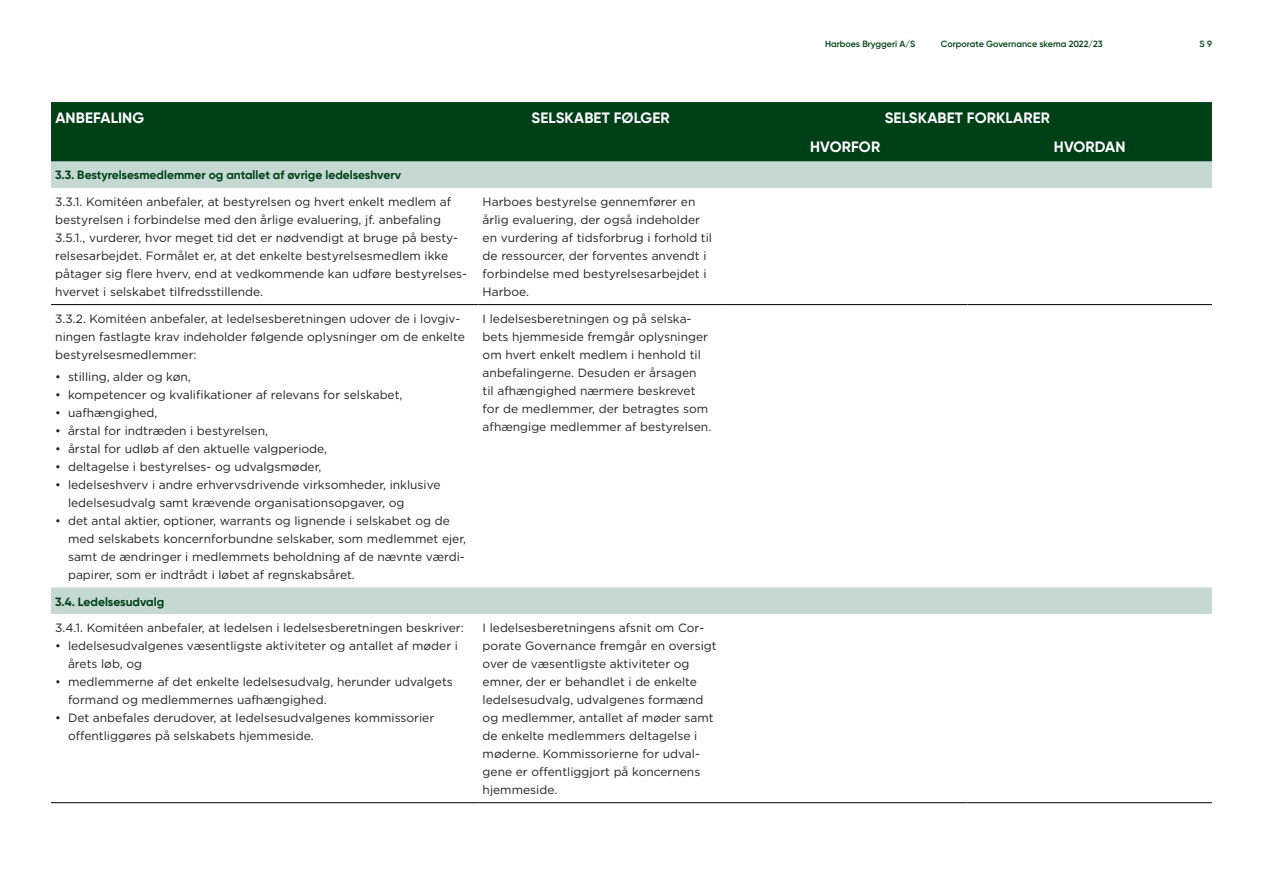
<style>
.page{position:relative;width:1263px;height:893px;background:#fff}
.page>*{position:absolute;margin:0;border:0;box-sizing:border-box;transform-origin:0 0}
.Skema_BIG_Header{font:700 15px "Gilroy Office";letter-spacing:.01em;color:#fff}
.Skema_Brødtekst{font:12px/18px "Gotham";color:#212121}
.Skema_Header_2{font:700 12px "Gilroy Office";color:#004017}
.t1{font:600 9px "Gilroy Office";color:#004017}
</style>
<div class="page">
<div style="left:51px;top:102px;width:1161px;height:60px;background:#004017"></div>
<svg style="left:51px;top:162px;width:1161px;height:452px"></svg>
<hr style="left:51px;top:802px;width:427px;height:1px;background:#000">
<hr style="left:478px;top:802px;width:245px;height:1px;background:#000">
<hr style="left:723px;top:802px;width:244px;height:1px;background:#000">
<hr style="left:967px;top:802px;width:245px;height:1px;background:#000">
<hr style="left:51px;top:304px;width:427px;height:1px;background:#000">
<hr style="left:478px;top:304px;width:245px;height:1px;background:#000">
<hr style="left:723px;top:304px;width:244px;height:1px;background:#000">
<hr style="left:967px;top:304px;width:245px;height:1px;background:#000">
<p class="t1" style="left:825px;top:38px;width:92px">Harboes Bryggeri A/S</p>
<p class="t1" style="left:941px;top:38px;width:163px">Corporate Governance skema 2022/23</p>
<p class="t1" style="left:1199px;top:38px;width:14px">S 9</p>
<p class="Skema_BIG_Header" style="left:55px;top:108px;width:90px">ANBEFALING</p>
<p class="Skema_BIG_Header" style="left:532px;top:108px;width:140px">SELSKABET FØLGER</p>
<p class="Skema_BIG_Header" style="left:885px;top:108px;width:167px">SELSKABET FORKLARER</p>
<p class="Skema_BIG_Header" style="left:810px;top:138px;width:72px">HVORFOR</p>
<p class="Skema_BIG_Header" style="left:1054px;top:138px;width:73px">HVORDAN</p>
<p class="Skema_Header_2" style="left:55px;top:168px;width:347px">3.3. Bestyrelsesmedlemmer og antallet af øvrige ledelseshverv</p>
<p class="Skema_Brødtekst" style="left:55px;top:193px;width:413px">3.3.1. Komitéen anbefaler, at bestyrelsen og hvert enkelt medlem af bestyrelsen i forbindelse med den årlige evaluering, jf. anbefaling 3.5.1., vurderer, hvor meget tid det er nødvendigt at bruge på besty&shy;relsesarbejdet. Formålet er, at det enkelte bestyrelsesmedlem ikke påtager sig flere hverv, end at vedkommende kan udføre bestyrelses&shy;hvervet i selskabet tilfredsstillende.</p>
<p class="Skema_Brødtekst" style="left:483px;top:193px;width:231px">Harboes bestyrelse gennemfører en årlig evaluering, der også indeholder en vurdering af tidsforbrug i forhold til de ressourcer, der forventes anvendt i forbindelse med bestyrelsesarbejdet i Harboe.</p>
<p class="Skema_Brødtekst" style="left:55px;top:309px;width:411px">3.3.2. Komitéen anbefaler, at ledelsesberetningen udover de i lovgiv&shy;ningen fastlagte krav indeholder følgende oplysninger om de enkelte bestyrelsesmedlemmer:</p>
<p class="Skema_Brødtekst" style="left:55px;top:367px;width:137px">• stilling, alder og køn,</p>
<p class="Skema_Brødtekst" style="left:55px;top:385px;width:349px">• kompetencer og kvalifikationer af relevans for selskabet,</p>
<p class="Skema_Brødtekst" style="left:55px;top:403px;width:104px">• uafhængighed,</p>
<p class="Skema_Brødtekst" style="left:55px;top:421px;width:214px">• årstal for indtræden i bestyrelsen,</p>
<p class="Skema_Brødtekst" style="left:55px;top:439px;width:273px">• årstal for udløb af den aktuelle valgperiode,</p>
<p class="Skema_Brødtekst" style="left:55px;top:457px;width:268px">• deltagelse i bestyrelses- og udvalgsmøder,</p>
<p class="Skema_Brødtekst" style="left:68px;top:475px;width:374px;text-indent:-13px">• ledelseshverv i andre erhvervsdrivende virksomheder, inklusive ledelsesudvalg samt krævende organisationsopgaver, og</p>
<p class="Skema_Brødtekst" style="left:68px;top:511px;width:400px;text-indent:-13px">• det antal aktier, optioner, warrants og lignende i selskabet og de med selskabets koncernforbundne selskaber, som medlemmet ejer, samt de ændringer i medlemmets beholdning af de nævnte værdi&shy;papirer, som er indtrådt i løbet af regnskabsåret.</p>
<p class="Skema_Brødtekst" style="left:483px;top:309px;width:230px">I ledelsesberetningen og på selska&shy;bets hjemmeside fremgår oplysninger om hvert enkelt medlem i henhold til anbefalingerne. Desuden er årsagen<br>til afhængighed nærmere beskrevet for de medlemmer, der betragtes som afhængige medlemmer af bestyrelsen.</p>
<p class="Skema_Header_2" style="left:55px;top:594px;width:110px">3.4. Ledelsesudvalg</p>
<p class="Skema_Brødtekst" style="left:55px;top:619px;width:410px">3.4.1. Komitéen anbefaler, at ledelsen i ledelsesberetningen beskriver:</p>
<p class="Skema_Brødtekst" style="left:68px;top:637px;width:391px;text-indent:-13px">• ledelsesudvalgenes væsentligste aktiviteter og antallet af møder i årets løb, og</p>
<p class="Skema_Brødtekst" style="left:68px;top:673px;width:386px;text-indent:-13px">• medlemmerne af det enkelte ledelsesudvalg, herunder udvalgets formand og medlemmernes uafhængighed.</p>
<p class="Skema_Brødtekst" style="left:68px;top:709px;width:368px;text-indent:-13px">• Det anbefales derudover, at ledelsesudvalgenes kommissorier offentliggøres på selskabets hjemmeside.</p>
<p class="Skema_Brødtekst" style="left:483px;top:619px;width:236px">I ledelsesberetningens afsnit om Cor&shy;porate Governance fremgår en oversigt over de væsentligste aktiviteter og emner, der er behandlet i de enkelte ledelsesudvalg, udvalgenes formænd og medlemmer, antallet af møder samt de enkelte medlemmers deltagelse i møderne. Kommissorierne for udval&shy;gene er offentliggjort på koncernens hjemmeside.</p>
</div>
